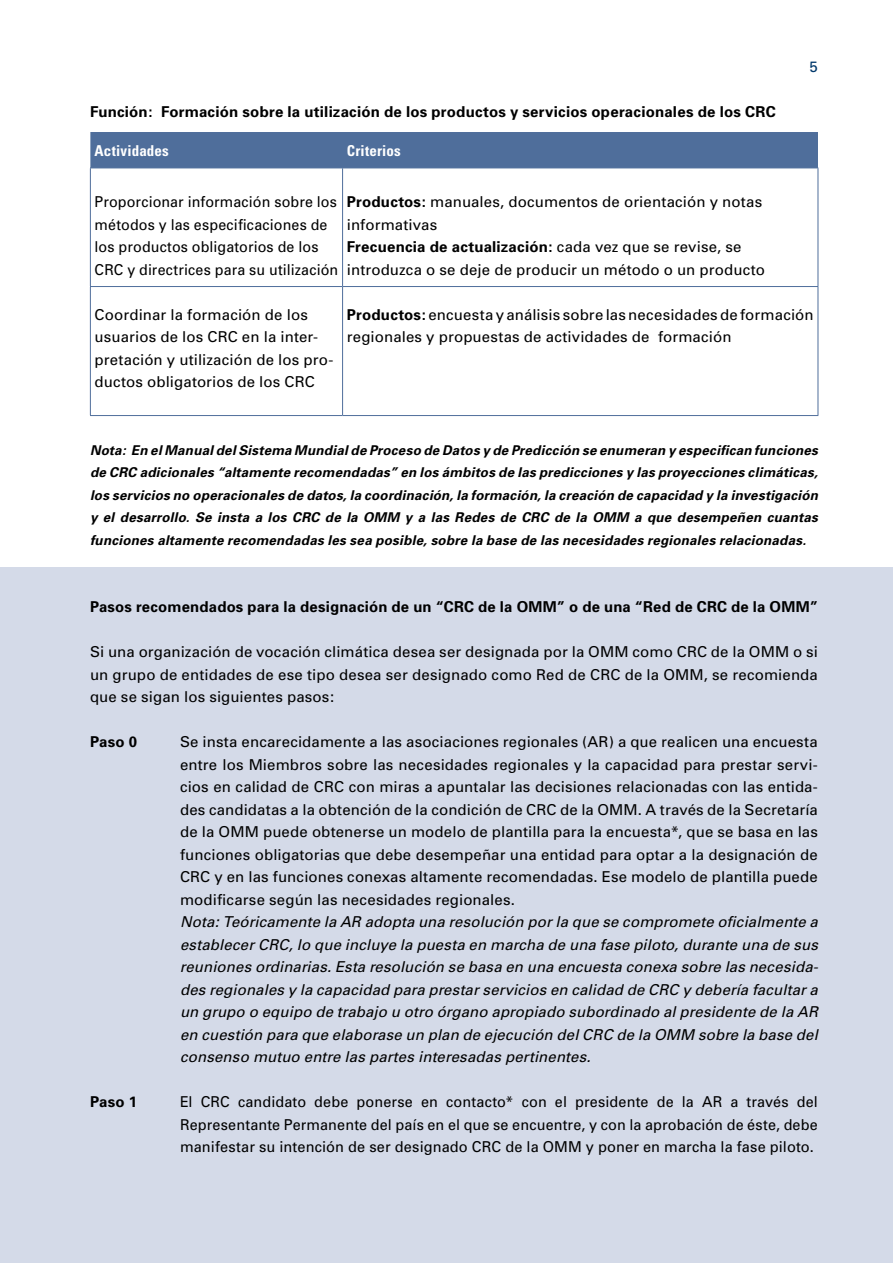
<style>
.page{position:relative;width:893px;height:1263px;background:#fff}
.page>*{position:absolute;margin:0;border:0;box-sizing:border-box;transform-origin:0 0}
.t1{font:15px/22.5px "Univers";letter-spacing:.01em;color:#000}
.t2{font:italic 15px/22.5px "Univers";letter-spacing:.01em;color:#000;text-align:justify}
.t3{font:15px/22.5px "Univers";letter-spacing:.01em;color:#000;text-align:justify;scale:.96 1}
.t4{font:700 15px "Univers";letter-spacing:.015em;color:#000}
.t5{font:15px/22.5px "Univers";letter-spacing:.01em;color:#000;scale:.95 1}
.t6{font:700 condensed 15px "Univers";letter-spacing:.015em;color:#fff}
.t7{font:italic 700 13.5px/22.5px "Univers";letter-spacing:.02em;color:#000;text-align:justify}
.s1{font-weight:700}
</style>
<div class="page">
<div style="left:0;top:567px;width:893px;height:696px;background:#d4dae8"></div>
<div style="left:90px;top:132px;width:728px;height:36px;background:#4f6e9b"></div>
<hr style="left:90px;top:168px;width:1px;height:118px;background:#4f6e9b">
<hr style="left:342px;top:168px;width:1px;height:118px;background:#4f6e9b">
<hr style="left:818px;top:168px;width:1px;height:118px;background:#4f6e9b">
<hr style="left:90px;top:286px;width:253px;height:1px;background:#4f6e9b">
<hr style="left:90px;top:287px;width:1px;height:128px;background:#4f6e9b">
<hr style="left:343px;top:286px;width:475px;height:1px;background:#4f6e9b">
<hr style="left:342px;top:287px;width:1px;height:128px;background:#4f6e9b">
<hr style="left:818px;top:287px;width:1px;height:128px;background:#4f6e9b">
<hr style="left:90px;top:415px;width:253px;height:1px;background:#4f6e9b">
<hr style="left:343px;top:415px;width:475px;height:1px;background:#4f6e9b">
<hr style="left:90px;top:168px;width:253px;height:1px;background:#4f6e9b">
<hr style="left:343px;top:168px;width:475px;height:1px;background:#4f6e9b">
<p class="t4" style="left:90px;top:103px;width:687px">Función: Formación sobre la utilización de los productos y servicios operacionales de los CRC</p>
<p class="t6" style="left:95px;top:141px;width:76px">Actividades</p>
<p class="t6" style="left:347px;top:141px;width:56px">Criterios</p>
<p class="t5" style="left:95px;top:191px;width:258px">Proporcionar información sobre los métodos y las especificaciones de los productos obligatorios de los CRC y directrices para su utilización</p>
<p class="t1" style="left:347px;top:191px;width:420px"><span class="s1">Productos:</span> manuales, documentos de orientación y notas informativas-<br><span class="s1">Frecuencia de actualización:</span> cada vez que se revise, se introduzca- o se deje de producir un método o un producto</p>
<p class="t1" style="left:95px;top:303px;width:240px">Coordinar la formación de los usuarios de los CRC en la inter&shy;pretación y utilización de los pro&shy;ductos obligatorios de los CRC</p>
<p class="t1" style="left:347px;top:303px;width:468px"><span class="s1">Productos:</span> encuesta y análisis sobre las necesidades de formación regionales y propuestas de actividades de formación</p>
<p class="t7" style="left:90px;top:438px;width:729px">Nota: En el Manual del Sistema Mundial de Proceso de Datos y de Predicción se enumeran y especifican funciones de CRC adicionales “altamente recomendadas” en los ámbitos de las predicciones y las proyecciones climáticas, los servicios no operacionales de datos, la coordinación, la formación, la creación de capacidad y la investigación y el desarrollo. Se insta a los CRC de la OMM y a las Redes de CRC de la OMM a que desempeñen cuantas funciones altamente recomendadas les sea posible, sobre la base de las necesidades regionales relacionadas.</p>
<p class="t4" style="left:90px;top:598px;width:729px">Pasos recomendados para la designación de un “CRC de la OMM” o de una “Red de CRC de la OMM”</p>
<p class="t1" style="left:90px;top:641px;width:729px;text-align:justify">Si una organización de vocación climática desea ser designada por la OMM como CRC de la OMM o si un grupo de entidades de ese tipo desea ser designado como Red de CRC de la OMM, se recomienda que se sigan los siguientes pasos:</p>
<p class="t4" style="left:90px;top:733px;width:49px">Paso 0</p>
<p class="t1" style="left:180px;top:731px;width:639px;text-align:justify">Se insta encarecidamente a las asociaciones regionales (AR) a que realicen una encuesta entre los Miembros sobre las necesidades regionales y la capacidad para prestar servi&shy;cios en calidad de CRC con miras a apuntalar las decisiones relacionadas con las entida&shy;des candidatas a la obtención de la condición de CRC de la OMM. A través de la Secretaría de la OMM puede obtenerse un modelo de plantilla para la encuesta*, que se basa en las funciones obligatorias que debe desempeñar una entidad para optar a la designación de CRC y en las funciones conexas altamente recomendadas. Ese modelo de plantilla puede modificarse según las necesidades regionales.</p>
<p class="t2" style="left:180px;top:911px;width:640px">Nota: Teóricamente la AR adopta una resolución por la que se compromete oficialmente a establecer CRC, lo que incluye la puesta en marcha de una fase piloto, durante una de sus reuniones ordinarias. Esta resolución se basa en una encuesta conexa sobre las necesida&shy;des regionales y la capacidad para prestar servicios en calidad de CRC y debería facultar a un grupo o equipo de trabajo u otro órgano apropiado subordinado al presidente de la AR en cuestión para que elaborase un plan de ejecución del CRC de la OMM sobre la base del consenso mutuo entre las partes interesadas pertinentes.</p>
<p class="t4" style="left:90px;top:1093px;width:49px">Paso 1</p>
<p class="t3" style="left:180px;top:1091px;width:666px">El CRC candidato debe ponerse en contacto* con el presidente de la AR a través del Representante Permanente del país en el que se encuentre, y con la aprobación de éste, debe manifestar su intención de ser designado CRC de la OMM y poner en marcha la fase piloto.</p>
</div>
